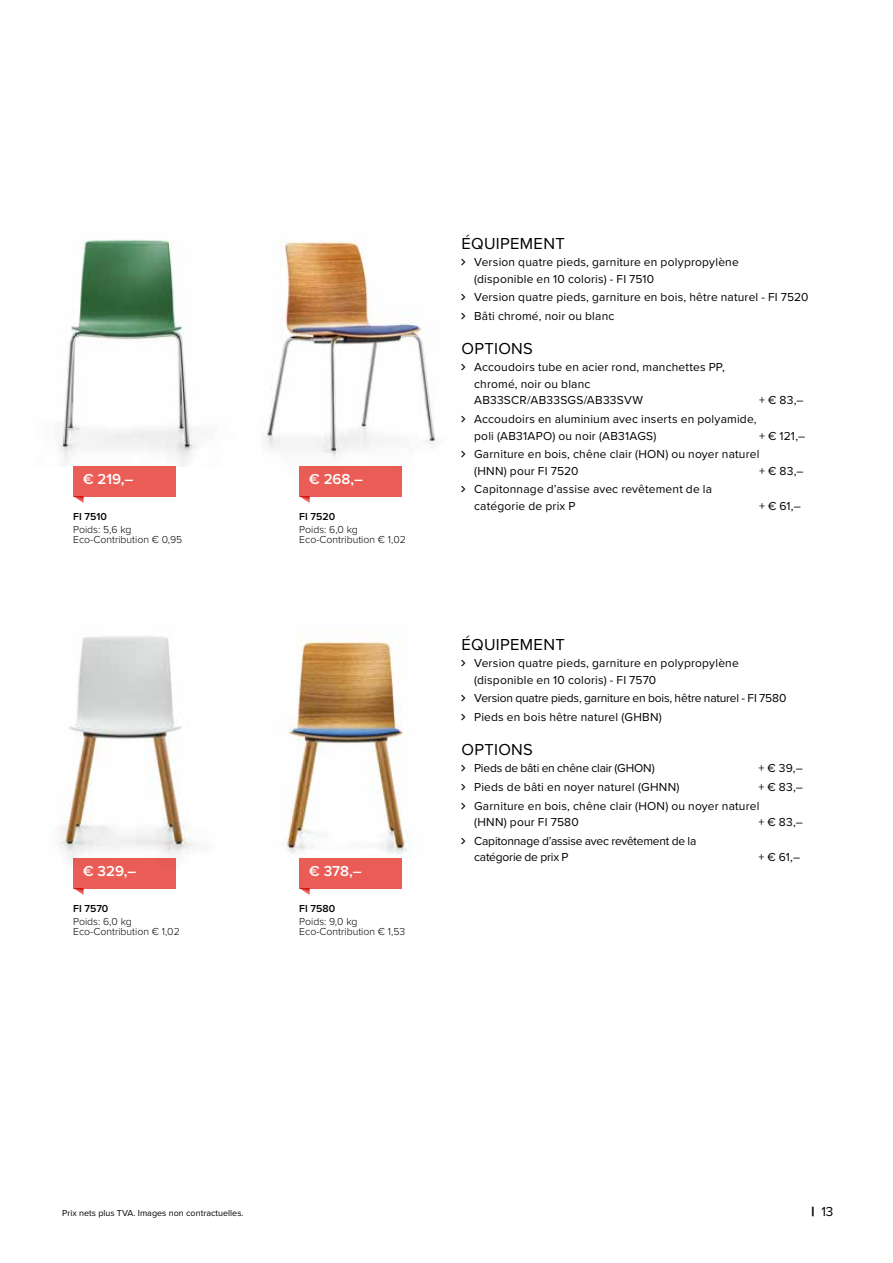
<style>
.page{position:relative;width:893px;height:1263px;background:#fff}
.page>*{position:absolute;margin:0;border:0;box-sizing:border-box;transform-origin:0 0}
.t1{font:16.5px "Proxima Nova";letter-spacing:.02em;color:#000}
.t2{font:600 15px "Proxima Nova";color:#fff}
.t3{font:13.5px "Proxima Nova";color:#000}
.t4{font:12px/16.5px "Proxima Nova";letter-spacing:.015em;color:#000}
.t5{font:12px/18.6px "Proxima Nova";letter-spacing:-.015em;color:#000}
.t6{font:300 10.5px/10.5px "Proxima Nova";color:#000}
.t7{font:600 10.5px "Proxima Nova";color:#000}
.t8{font:9px "Proxima Nova";color:#000}
.s1{font-weight:900}
</style>
<div class="page">
<img style="left:59px;top:240px;width:137px;height:224px">
<img style="left:58px;top:636px;width:139px;height:234px">
<img style="left:263px;top:240px;width:173px;height:242px">
<img style="left:280px;top:631px;width:130px;height:258px">
<div style="left:73px;top:858px;width:102px;height:30px;background:#eb5e57"></div>
<svg style="left:73px;top:888px;width:11px;height:7px"></svg>
<div style="left:299px;top:858px;width:102px;height:30px;background:#eb5e57"></div>
<svg style="left:299px;top:888px;width:11px;height:7px"></svg>
<div style="left:73px;top:466px;width:102px;height:30px;background:#eb5e57"></div>
<svg style="left:73px;top:496px;width:11px;height:7px"></svg>
<div style="left:299px;top:466px;width:102px;height:30px;background:#eb5e57"></div>
<svg style="left:299px;top:496px;width:11px;height:7px"></svg>
<h1 class="t1" style="left:461px;top:231px;width:105px">ÉQUIPEMENT</h1>
<p class="t4" style="left:474px;top:253px;width:266px">Version quatre pieds, garniture en polypropylène (disponible en 10 coloris) - FI 7510</p>
<p class="t4" style="left:474px;top:288px;width:336px;line-height:18.6px">Version quatre pieds, garniture en bois, hêtre naturel - FI 7520<br>Bâti chromé, noir ou blanc</p>
<h1 class="t1" style="left:461px;top:336px;width:73px">OPTIONS</h1>
<p class="t4" style="left:474px;top:359px;width:252px">Accoudoirs tube en acier rond, manchettes PP, chromé, noir ou blanc<br>AB33SCR/AB33SGS/AB33SVW</p>
<p class="t4" style="left:759px;top:392px;width:46px">+ € 83,–</p>
<p class="t2" style="left:83px;top:468px;width:52px">€ 219,–</p>
<p class="t7" style="left:73px;top:509px;width:35px">FI 7510</p>
<p class="t6" style="left:73px;top:523px;width:111px">Poids: 5,6 kg<br>Eco-Contribution € 0,95</p>
<p class="t2" style="left:309px;top:468px;width:55px">€ 268,–</p>
<p class="t7" style="left:299px;top:509px;width:37px">FI 7520</p>
<p class="t6" style="left:299px;top:523px;width:108px">Poids: 6,0 kg<br>Eco-Contribution € 1,02</p>
<p class="t4" style="left:474px;top:410px;width:284px">Accoudoirs en aluminium avec inserts en polyamide, poli (AB31APO) ou noir (AB31AGS)</p>
<p class="t4" style="left:474px;top:426px;width:333px;line-height:18.6px;text-indent:285px">+ € 121,–<br>Garniture en bois, chêne clair (HON) ou noyer naturel</p>
<p class="t4" style="left:474px;top:462px;width:106px">(HNN) pour FI 7520</p>
<p class="t4" style="left:759px;top:462px;width:46px">+ € 83,–</p>
<p class="t4" style="left:474px;top:480px;width:239px">Capitonnage d’assise avec revêtement de la catégorie de prix P</p>
<p class="t4" style="left:759px;top:497px;width:43px">+ € 61,–</p>
<h1 class="t1" style="left:461px;top:632px;width:105px">ÉQUIPEMENT</h1>
<p class="t4" style="left:474px;top:654px;width:266px">Version quatre pieds, garniture en polypropylène (disponible en 10 coloris) - FI 7570</p>
<p class="t5" style="left:474px;top:689px;width:314px">Version quatre pieds, garniture en bois, hêtre naturel - FI 7580<br>Pieds en bois hêtre naturel (GHBN)</p>
<h1 class="t1" style="left:461px;top:737px;width:73px">OPTIONS</h1>
<p class="t5" style="left:474px;top:759px;width:182px">Pieds de bâti en chêne clair (GHON)</p>
<p class="t4" style="left:758px;top:760px;width:46px">+ € 39,–</p>
<p class="t4" style="left:474px;top:778px;width:207px">Pieds de bâti en noyer naturel (GHNN)</p>
<p class="t4" style="left:474px;top:777px;width:330px;line-height:18.6px;text-indent:284px">+ € 83,–<br>Garniture en bois, chêne clair (HON) ou noyer naturel</p>
<p class="t4" style="left:474px;top:813px;width:106px">(HNN) pour FI 7580</p>
<p class="t4" style="left:758px;top:813px;width:46px">+ € 83,–</p>
<p class="t5" style="left:474px;top:832px;width:224px;line-height:16.5px">Capitonnage d’assise avec revêtement de la catégorie de prix P</p>
<p class="t4" style="left:758px;top:848px;width:43px">+ € 61,–</p>
<p class="t2" style="left:83px;top:860px;width:55px">€ 329,–</p>
<p class="t2" style="left:309px;top:860px;width:54px">€ 378,–</p>
<p class="t7" style="left:73px;top:901px;width:37px">FI 7570</p>
<p class="t6" style="left:73px;top:915px;width:108px">Poids: 6,0 kg<br>Eco-Contribution € 1,02</p>
<p class="t7" style="left:299px;top:901px;width:37px">FI 7580</p>
<p class="t6" style="left:299px;top:915px;width:107px">Poids: 9,0 kg<br>Eco-Contribution € 1,53</p>
<p class="t8" style="left:62px;top:1206px;width:183px">Prix nets plus TVA. Images non contractuelles.</p>
<p class="t3" style="left:812px;top:1201px;width:23px"><span class="s1">|</span> 13</p>
</div>
